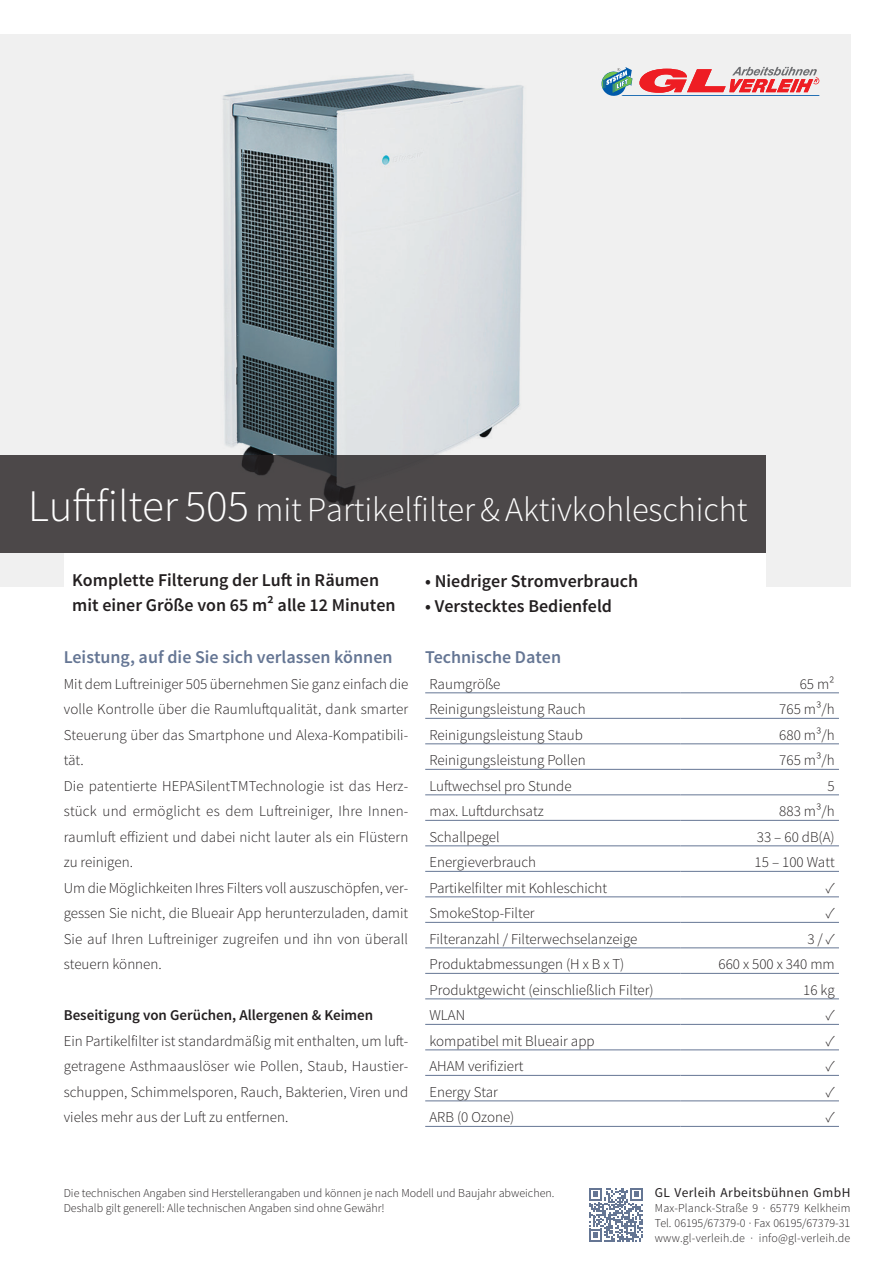
<style>
.page{position:relative;width:893px;height:1263px;background:#fff}
.page>*{position:absolute;margin:0;border:0;box-sizing:border-box;transform-origin:0 0}
.t1{font:300 34.5px "Source Sans Pro";letter-spacing:-.005em;color:#fff}
.t2{font:600 18px/25.5px "Source Sans Pro";color:#231f20}
.t3{font:600 18px "Source Sans Pro";color:#657694}
.t4{font:300 15px/25.5px "Source Sans Pro";color:#231f20}
.t5{font:600 15px "Source Sans Pro";color:#231f20}
.t6{font:13.5px "Source Sans Pro";letter-spacing:.03em;color:#231f20}
.t7{font:300 12px/15px "Source Sans Pro";color:#231f20}
.s1{font-size:45px}
</style>
<div class="page">
<img style="left:0;top:34px;width:850px;height:552px">
<svg style="left:601px;top:67px;width:218px;height:29px"></svg>
<div style="left:0;top:455px;width:765px;height:98px;background:#4c4849"></div>
<svg style="left:680px;top:693px;width:1px;height:433px"></svg>
<hr style="left:425px;top:692px;width:255px;height:1px;background:#657694">
<hr style="left:680px;top:692px;width:159px;height:1px;background:#657694">
<hr style="left:425px;top:718px;width:255px;height:1px;background:#657694">
<hr style="left:680px;top:718px;width:159px;height:1px;background:#657694">
<hr style="left:425px;top:743px;width:255px;height:1px;background:#657694">
<hr style="left:680px;top:743px;width:159px;height:1px;background:#657694">
<hr style="left:425px;top:769px;width:255px;height:1px;background:#657694">
<hr style="left:680px;top:769px;width:159px;height:1px;background:#657694">
<hr style="left:425px;top:794px;width:255px;height:1px;background:#657694">
<hr style="left:680px;top:794px;width:159px;height:1px;background:#657694">
<hr style="left:425px;top:820px;width:255px;height:1px;background:#657694">
<hr style="left:680px;top:820px;width:159px;height:1px;background:#657694">
<hr style="left:425px;top:845px;width:255px;height:1px;background:#657694">
<hr style="left:680px;top:845px;width:159px;height:1px;background:#657694">
<hr style="left:425px;top:871px;width:255px;height:1px;background:#657694">
<hr style="left:680px;top:871px;width:159px;height:1px;background:#657694">
<hr style="left:425px;top:896px;width:255px;height:1px;background:#657694">
<hr style="left:680px;top:896px;width:159px;height:1px;background:#657694">
<hr style="left:425px;top:922px;width:255px;height:1px;background:#657694">
<hr style="left:680px;top:922px;width:159px;height:1px;background:#657694">
<hr style="left:425px;top:947px;width:255px;height:1px;background:#657694">
<hr style="left:680px;top:947px;width:159px;height:1px;background:#657694">
<hr style="left:425px;top:973px;width:255px;height:1px;background:#657694">
<hr style="left:680px;top:973px;width:159px;height:1px;background:#657694">
<hr style="left:425px;top:998px;width:255px;height:1px;background:#657694">
<hr style="left:680px;top:998px;width:159px;height:1px;background:#657694">
<hr style="left:425px;top:1024px;width:255px;height:1px;background:#657694">
<hr style="left:680px;top:1024px;width:159px;height:1px;background:#657694">
<hr style="left:425px;top:1049px;width:255px;height:1px;background:#657694">
<hr style="left:680px;top:1049px;width:159px;height:1px;background:#657694">
<hr style="left:425px;top:1075px;width:255px;height:1px;background:#657694">
<hr style="left:680px;top:1075px;width:159px;height:1px;background:#657694">
<hr style="left:425px;top:1100px;width:255px;height:1px;background:#657694">
<hr style="left:680px;top:1100px;width:159px;height:1px;background:#657694">
<hr style="left:425px;top:1126px;width:255px;height:1px;background:#657694">
<hr style="left:680px;top:1126px;width:159px;height:1px;background:#657694">
<svg style="left:589px;top:1188px;width:54px;height:54px"></svg>
<div style="left:64px;top:553px;width:701px;height:98px;background:#fff"></div>
<h1 class="t1" style="left:28px;top:488px;width:721px"><span class="s1">Luftfilter 505</span> mit Partikelfilter &amp; Aktivkohleschicht</h1>
<p class="t2" style="left:72px;top:568px;width:325px">Komplette Filterung der Luft in Räumen mit einer Größe von 65 m² alle 12 Minuten</p>
<p class="t2" style="left:425px;top:568px;width:215px">• Niedriger Stromverbrauch</p>
<p class="t2" style="left:425px;top:594px;width:188px">• Verstecktes Bedienfeld</p>
<p class="t3" style="left:64px;top:646px;width:330px">Leistung, auf die Sie sich verlassen können</p>
<p class="t4" style="left:64px;top:671px;width:346px">Mit dem Luftreiniger 505 übernehmen Sie ganz einfach die volle Kontrolle über die Raumluftqualität, dank smarter Steuerung über das Smartphone und Alexa-Kompatibili&shy;tät.<br>Die patentierte HEPASilentTMTechnologie ist das Herz&shy;stück und ermöglicht es dem Luftreiniger, Ihre Innen&shy;raumluft effizient und dabei nicht lauter als ein Flüstern zu reinigen.<br>Um die Möglichkeiten Ihres Filters voll auszuschöpfen, ver&shy;gessen Sie nicht, die Blueair App herunterzuladen, damit Sie auf Ihren Luftreiniger zugreifen und ihn von überall steuern können.</p>
<p class="t5" style="left:64px;top:1006px;width:311px">Beseitigung von Gerüchen, Allergenen &amp; Keimen</p>
<p class="t4" style="left:64px;top:1028px;width:346px;text-align:justify">Ein Partikelfilter ist standardmäßig mit enthalten, um luft&shy;getragene Asthmaauslöser wie Pollen, Staub, Haustier&shy;schuppen, Schimmelsporen, Rauch, Bakterien, Viren und vieles mehr aus der Luft zu entfernen.</p>
<p class="t3" style="left:425px;top:646px;width:137px">Technische Daten</p>
<p class="t4" style="left:429px;top:671px;width:73px">Raumgröße</p>
<p class="t4" style="left:800px;top:671px;width:36px">65 m²</p>
<p class="t4" style="left:429px;top:696px;width:158px">Reinigungsleistung Rauch</p>
<p class="t4" style="left:779px;top:696px;width:57px">765 m³/h</p>
<p class="t4" style="left:429px;top:722px;width:155px">Reinigungsleistung Staub</p>
<p class="t4" style="left:779px;top:722px;width:57px">680 m³/h</p>
<p class="t4" style="left:429px;top:747px;width:158px">Reinigungsleistung Pollen</p>
<p class="t4" style="left:779px;top:747px;width:57px">765 m³/h</p>
<p class="t4" style="left:429px;top:773px;width:144px">Luftwechsel pro Stunde</p>
<p class="t4" style="left:827px;top:773px;width:9px">5</p>
<p class="t4" style="left:429px;top:798px;width:116px">max. Luftdurchsatz</p>
<p class="t4" style="left:779px;top:798px;width:57px">883 m³/h</p>
<p class="t4" style="left:429px;top:824px;width:72px">Schallpegel</p>
<p class="t4" style="left:757px;top:824px;width:79px">33 – 60 dB(A)</p>
<p class="t4" style="left:429px;top:849px;width:108px">Energieverbrauch</p>
<p class="t4" style="left:755px;top:849px;width:82px">15 – 100 Watt</p>
<p class="t4" style="left:429px;top:875px;width:179px">Partikelfilter mit Kohleschicht</p>
<p class="t4" style="left:826px;top:875px;width:10px">✓</p>
<p class="t4" style="left:429px;top:900px;width:107px">SmokeStop-Filter</p>
<p class="t4" style="left:826px;top:900px;width:10px">✓</p>
<p class="t4" style="left:429px;top:926px;width:209px">Filteranzahl / Filterwechselanzeige</p>
<p class="t4" style="left:807px;top:926px;width:29px">3 / ✓</p>
<p class="t4" style="left:429px;top:951px;width:196px">Produktabmessungen (H x B x T)</p>
<p class="t4" style="left:718px;top:951px;width:118px">660 x 500 x 340 mm</p>
<p class="t4" style="left:429px;top:977px;width:226px">Produktgewicht (einschließlich Filter)</p>
<p class="t4" style="left:803px;top:977px;width:33px">16 kg</p>
<p class="t4" style="left:429px;top:1002px;width:37px">WLAN</p>
<p class="t4" style="left:826px;top:1002px;width:10px">✓</p>
<p class="t4" style="left:429px;top:1028px;width:167px">kompatibel mit Blueair app</p>
<p class="t4" style="left:826px;top:1028px;width:10px">✓</p>
<p class="t4" style="left:429px;top:1053px;width:96px">AHAM verifiziert</p>
<p class="t4" style="left:826px;top:1053px;width:10px">✓</p>
<p class="t4" style="left:429px;top:1079px;width:70px">Energy Star</p>
<p class="t4" style="left:826px;top:1079px;width:10px">✓</p>
<p class="t4" style="left:429px;top:1104px;width:87px">ARB (0 Ozone)</p>
<p class="t4" style="left:826px;top:1104px;width:10px">✓</p>
<p class="t7" style="left:64px;top:1185px;width:492px">Die technischen Angaben sind Herstellerangaben und können je nach Modell und Baujahr abweichen.<br>Deshalb gilt generell: Alle technischen Angaben sind ohne Gewähr!</p>
<p class="t6" style="left:655px;top:1184px;width:197px">GL Verleih Arbeitsbühnen GmbH</p>
<p class="t7" style="left:655px;top:1200px;width:197px;text-align:justify">Max-Planck-Straße 9 · 65779 Kelkheim Tel. 06195/67379-0 · Fax 06195/67379-31 www.gl-verleih.de · info@gl-verleih.de</p>
</div>
